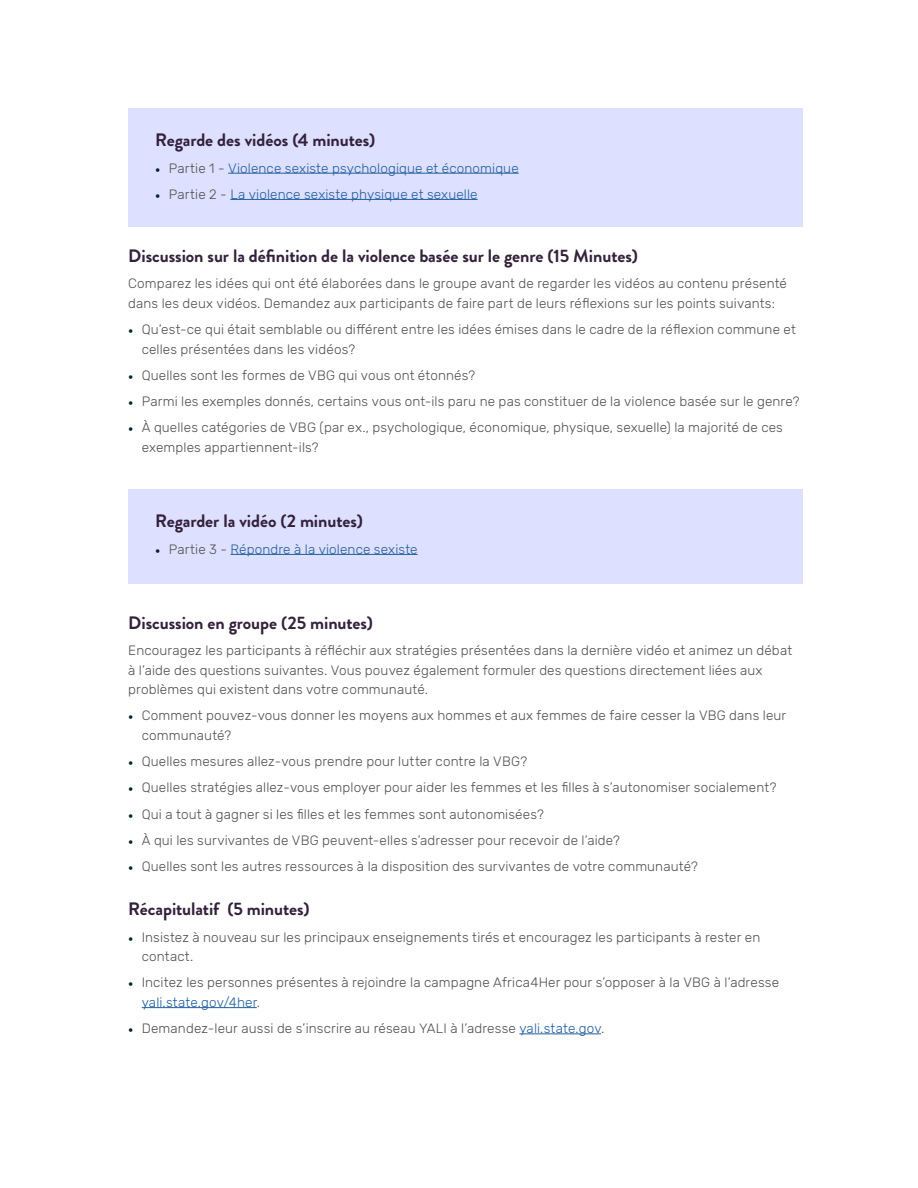
<style>
.page{position:relative;width:918px;height:1188px;background:#fff}
.page>*{position:absolute;margin:0;border:0;box-sizing:border-box;transform-origin:0 0}
.t1{font:700 18px "Brandon Grotesque";letter-spacing:-.005em;color:#33213b}
.t2{font:300 13.5px/19.5px "Rubik";letter-spacing:.01em;color:#50504f}
.t3{font:300 13.5px "Rubik";letter-spacing:.01em;color:#215e9e}
.s1{font-family:"Minion Pro";font-weight:400;color:#062331}
.s2{color:#50504f}
.s3{color:#215e9e}
</style>
<div class="page">
<hr style="left:142px;top:1007px;width:115px;height:1px;background:#215e9e">
<hr style="left:519px;top:1034px;width:82px;height:1px;background:#215e9e">
<div style="left:128px;top:108px;width:675px;height:119px;background:#dee0ff"></div>
<div style="left:128px;top:489px;width:675px;height:95px;background:#dee0ff"></div>
<hr style="left:228px;top:173px;width:291px;height:1px;background:#215e9e">
<hr style="left:230px;top:199px;width:248px;height:1px;background:#215e9e">
<hr style="left:231px;top:554px;width:187px;height:1px;background:#215e9e">
<h1 class="t1" style="left:155px;top:127px;width:222px">Regarde des vidéos (4 minutes)</h1>
<p class="t3" style="left:155px;top:160px;width:365px"><span class="s1">•</span> <span class="s2">Partie 1 -</span> Violence sexiste psychologique et économique</p>
<p class="t3" style="left:155px;top:187px;width:324px"><span class="s1">•</span> <span class="s2">Partie 2 -</span> La violence sexiste physique et sexuelle</p>
<h1 class="t1" style="left:128px;top:243px;width:511px">Discussion sur la définition de la violence basée sur le genre (15 Minutes)</h1>
<p class="t2" style="left:128px;top:274px;width:660px">Comparez les idées qui ont été élaborées dans le groupe avant de regarder les vidéos au contenu présenté dans les deux vidéos. Demandez aux participants de faire part de leurs réflexions sur les points suivants:</p>
<p class="t2" style="left:142px;top:320px;width:656px;text-indent:-14px"><span class="s1">•</span> Qu’est-ce qui était semblable ou différent entre les idées émises dans le cadre de la réflexion commune et celles présentées dans les vidéos?</p>
<p class="t2" style="left:128px;top:366px;width:349px"><span class="s1">•</span> Quelles sont les formes de VBG qui vous ont étonnés?</p>
<p class="t2" style="left:128px;top:392px;width:673px"><span class="s1">•</span> Parmi les exemples donnés, certains vous ont-ils paru ne pas constituer de la violence basée sur le genre?</p>
<p class="t2" style="left:142px;top:418px;width:643px;text-indent:-14px"><span class="s1">•</span> À quelles catégories de VBG (par ex., psychologique, économique, physique, sexuelle) la majorité de ces exemples appartiennent-ils?</p>
<h1 class="t1" style="left:155px;top:509px;width:209px">Regarder la vidéo (2 minutes)</h1>
<p class="t3" style="left:155px;top:542px;width:264px"><span class="s1">•</span> <span class="s2">Partie 3 -</span> Répondre à la violence sexiste</p>
<h1 class="t1" style="left:128px;top:610px;width:246px">Discussion en groupe (25 minutes)</h1>
<p class="t2" style="left:128px;top:641px;width:665px">Encouragez les participants à réfléchir aux stratégies présentées dans la dernière vidéo et animez un débat à l’aide des questions suivantes. Vous pouvez également formuler des questions directement liées aux problèmes qui existent dans votre communauté.</p>
<p class="t2" style="left:142px;top:706px;width:646px;text-indent:-14px"><span class="s1">•</span> Comment pouvez-vous donner les moyens aux hommes et aux femmes de faire cesser la VBG dans leur communauté?</p>
<p class="t2" style="left:128px;top:752px;width:401px"><span class="s1">•</span> Quelles mesures allez-vous prendre pour lutter contre la VBG?</p>
<p class="t2" style="left:128px;top:778px;width:650px"><span class="s1">•</span> Quelles stratégies allez-vous employer pour aider les femmes et les filles à s’autonomiser socialement?</p>
<p class="t2" style="left:128px;top:805px;width:417px"><span class="s1">•</span> Qui a tout à gagner si les filles et les femmes sont autonomisées?</p>
<p class="t2" style="left:128px;top:831px;width:493px"><span class="s1">•</span> À qui les survivantes de VBG peuvent-elles s’adresser pour recevoir de l’aide?</p>
<p class="t2" style="left:128px;top:857px;width:571px"><span class="s1">•</span> Quelles sont les autres ressources à la disposition des survivantes de votre communauté?</p>
<h1 class="t1" style="left:128px;top:897px;width:183px">Récapitulatif (5 minutes)</h1>
<p class="t2" style="left:142px;top:928px;width:620px;text-indent:-14px"><span class="s1">•</span> Insistez à nouveau sur les principaux enseignements tirés et encouragez les participants à rester en contact.</p>
<p class="t2" style="left:142px;top:973px;width:639px;text-indent:-14px"><span class="s1">•</span> Incitez les personnes présentes à rejoindre la campagne Africa4Her pour s’opposer à la VBG à l’adresse <span class="s3">yali.state.gov/4her</span>.</p>
<p class="t2" style="left:128px;top:1019px;width:478px"><span class="s1">•</span> Demandez-leur aussi de s’inscrire au réseau YALI à l’adresse <span class="s3">yali.state.gov</span>.</p>
</div>
